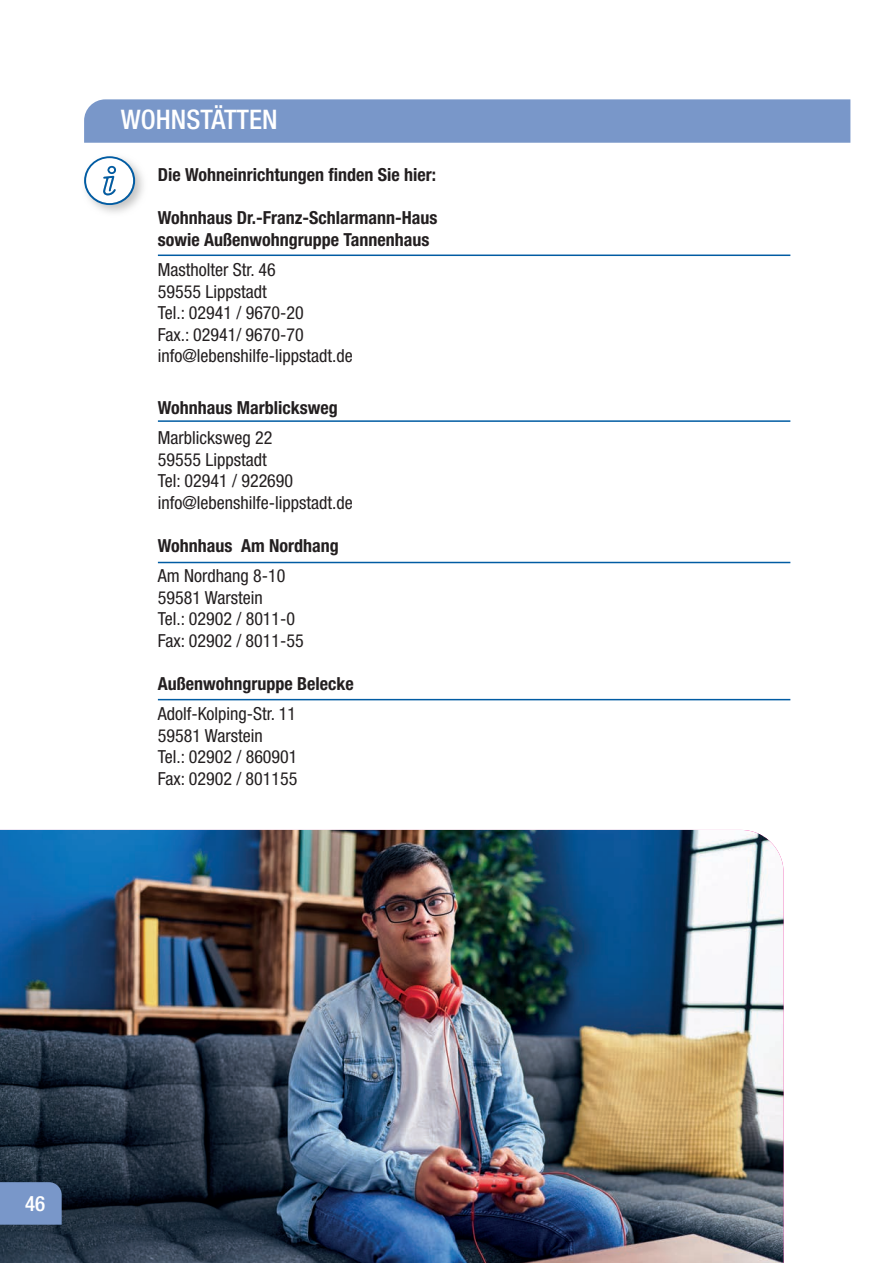
<style>
.page{position:relative;width:893px;height:1263px;background:#fff}
.page>*{position:absolute;margin:0;border:0;box-sizing:border-box;transform-origin:0 0}
.t1{font:500 condensed 27px "Helvetica Neue LT Std";color:#fff}
.t2{font:500 condensed 21px "Helvetica Neue LT Std";color:#fff}
.t3{font:condensed 18px/21.6px "Helvetica Neue LT Std";color:#231f20}
.t4{font:700 condensed 18px/21.6px "Helvetica Neue LT Std";color:#231f20}
</style>
<div class="page">
<img style="left:0;top:830px;width:784px;height:433px">
<svg style="left:0;top:1182px;width:62px;height:43px;background:#7693c4"></svg>
<div style="left:84px;top:99px;width:766px;height:44px;background:#7997c9"></div>
<img style="left:95px;top:166px;width:49px;height:47px">
<svg style="left:84px;top:156px;width:51px;height:49px"></svg>
<hr style="left:158px;top:255px;width:632px;height:1px;background:#015ca3">
<hr style="left:158px;top:420px;width:632px;height:2px;background:#015ca3">
<hr style="left:158px;top:562px;width:632px;height:1px;background:#015ca3">
<hr style="left:158px;top:699px;width:632px;height:1px;background:#015ca3">
<h1 class="t1" style="left:121px;top:103px;width:158px">WOHNSTÄTTEN</h1>
<p class="t4" style="left:158px;top:164px;width:280px">Die Wohneinrichtungen finden Sie hier:</p>
<p class="t4" style="left:158px;top:207px;width:281px">Wohnhaus Dr.-Franz-Schlarmann-Haus sowie Außenwohngruppe Tannenhaus</p>
<p class="t3" style="left:158px;top:259px;width:197px">Mastholter Str. 46<br>59555 Lippstadt<br>Tel.: 02941 / 9670-20<br>Fax.: 02941/ 9670-70 info@lebenshilfe-lippstadt.de</p>
<p class="t4" style="left:158px;top:397px;width:181px">Wohnhaus Marblicksweg</p>
<p class="t3" style="left:158px;top:427px;width:197px">Marblicksweg 22<br>59555 Lippstadt<br>Tel: 02941 / 922690 info@lebenshilfe-lippstadt.de</p>
<p class="t4" style="left:158px;top:535px;width:182px">Wohnhaus Am Nordhang</p>
<p class="t3" style="left:158px;top:565px;width:147px">Am Nordhang 8-10<br>59581 Warstein<br>Tel.: 02902 / 8011-0<br>Fax: 02902 / 8011-55</p>
<p class="t4" style="left:158px;top:673px;width:197px">Außenwohngruppe Belecke</p>
<p class="t3" style="left:158px;top:703px;width:141px">Adolf-Kolping-Str. 11<br>59581 Warstein<br>Tel.: 02902 / 860901<br>Fax: 02902 / 801155</p>
<p class="t2" style="left:25px;top:1191px;width:22px">46</p>
</div>
